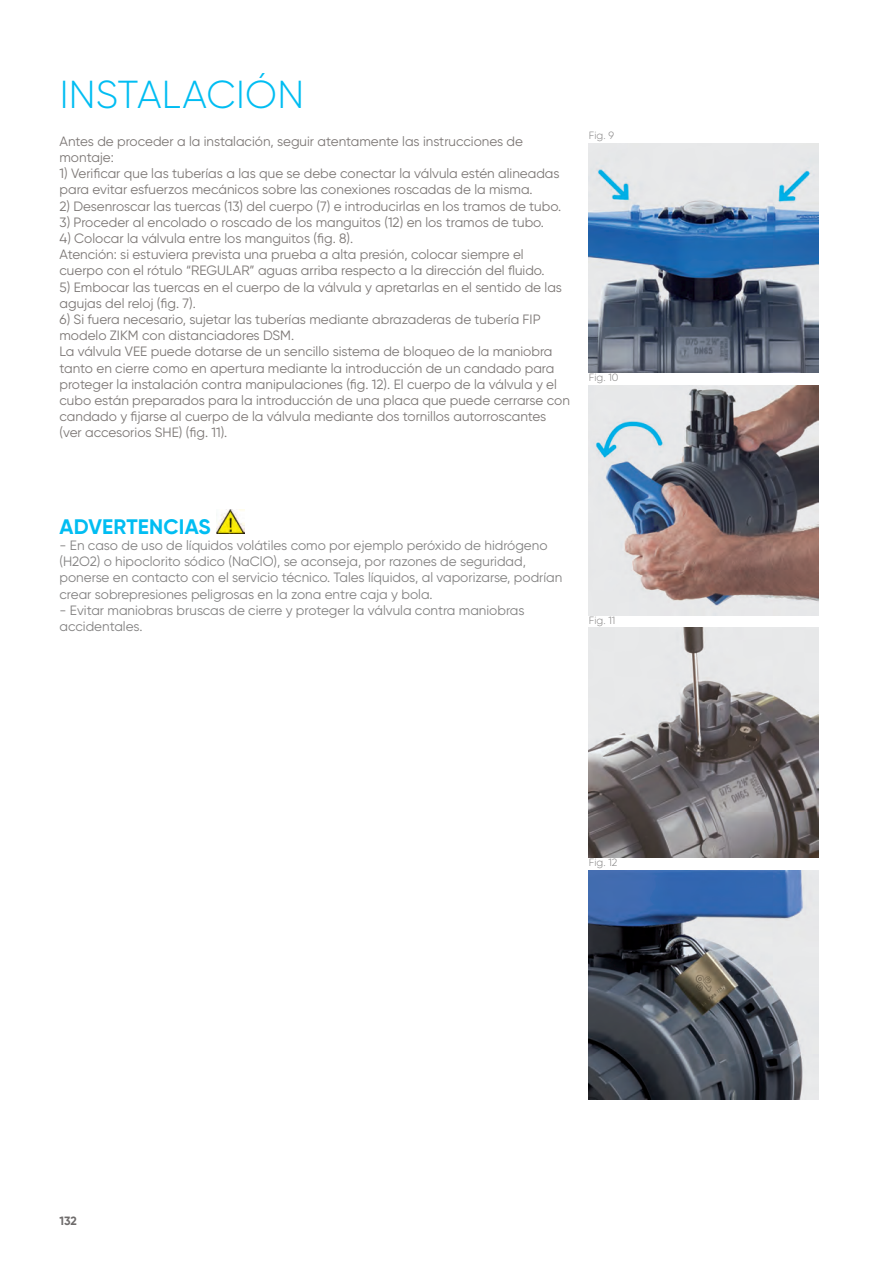
<style>
.page{position:relative;width:893px;height:1263px;background:#fff}
.page>*{position:absolute;margin:0;border:0;box-sizing:border-box;transform-origin:0 0}
.C-N-Titolo{font:300 39px "Gilroy";letter-spacing:.01em;color:#01bdf2}
.C-11-1-Sottotitolo{font:700 21px "Gilroy";letter-spacing:.01em;color:#01bdf2}
.C-10-1-Testo{font:13.5px/16.2px "Gilroy";color:#7c7775}
.C-11-1-Testo{font:13.5px/16.2px "Gilroy";color:#828181}
.t1{font:700 12px "Gilroy";color:#6e6b6b}
.C-10-1-Img_didascali{font:300 10.5px "Gilroy";color:#828181}
</style>
<div class="page">
<img style="left:216px;top:509px;width:29px;height:25px">
<img style="left:589px;top:143px;width:230px;height:230px">
<img style="left:589px;top:386px;width:230px;height:229px">
<img style="left:589px;top:628px;width:230px;height:229px">
<img style="left:589px;top:870px;width:230px;height:230px">
<p class="C-N-Titolo" style="left:60px;top:71px;width:246px">INSTALACIÓN</p>
<p class="C-10-1-Testo" style="left:60px;top:133px;width:465px">Antes de proceder a la instalación, seguir atentamente las instrucciones de montaje:</p>
<p class="C-10-1-Testo" style="left:60px;top:165px;width:502px">1) Verificar que las tuberías a las que se debe conectar la válvula estén alineadas</p>
<p class="C-10-1-Testo" style="left:60px;top:181px;width:475px">para evitar esfuerzos mecánicos sobre las conexiones roscadas de la misma.</p>
<p class="C-10-1-Testo" style="left:60px;top:198px;width:503px">2) Desenroscar las tuercas (13) del cuerpo (7) e introducirlas en los tramos de tubo.</p>
<p class="C-10-1-Testo" style="left:60px;top:214px;width:486px">3) Proceder al encolado o roscado de los manguitos (12) en los tramos de tubo.</p>
<p class="C-10-1-Testo" style="left:60px;top:230px;width:295px">4) Colocar la válvula entre los manguitos (fig. 8).</p>
<p class="C-10-1-Testo" style="left:60px;top:246px;width:466px">Atención: si estuviera prevista una prueba a alta presión, colocar siempre el</p>
<p class="C-10-1-Testo" style="left:60px;top:262px;width:487px">cuerpo con el rótulo “REGULAR” aguas arriba respecto a la dirección del fluido.</p>
<p class="C-10-1-Testo" style="left:60px;top:279px;width:504px">5) Embocar las tuercas en el cuerpo de la válvula y apretarlas en el sentido de las</p>
<p class="C-10-1-Testo" style="left:60px;top:295px;width:138px">agujas del reloj (fig. 7).</p>
<p class="C-10-1-Testo" style="left:60px;top:311px;width:483px">6) Si fuera necesario, sujetar las tuberías mediante abrazaderas de tubería FIP modelo ZIKM con distanciadores DSM.</p>
<p class="C-10-1-Testo" style="left:60px;top:343px;width:494px">La válvula VEE puede dotarse de un sencillo sistema de bloqueo de la maniobra</p>
<p class="C-10-1-Testo" style="left:60px;top:360px;width:496px">tanto en cierre como en apertura mediante la introducción de un candado para</p>
<p class="C-10-1-Testo" style="left:60px;top:376px;width:499px">proteger la instalación contra manipulaciones (fig. 12). El cuerpo de la válvula y el</p>
<p class="C-10-1-Testo" style="left:60px;top:392px;width:512px">cubo están preparados para la introducción de una placa que puede cerrarse con</p>
<p class="C-10-1-Testo" style="left:60px;top:408px;width:488px">candado y fijarse al cuerpo de la válvula mediante dos tornillos autorroscantes</p>
<p class="C-10-1-Testo" style="left:60px;top:424px;width:169px">(ver accesorios SHE) (fig. 11).</p>
<p class="C-10-1-Img_didascali" style="left:589px;top:129px;width:27px">Fig. 9</p>
<p class="C-10-1-Img_didascali" style="left:589px;top:371px;width:31px">Fig. 10</p>
<p class="C-11-1-Sottotitolo" style="left:60px;top:513px;width:153px">ADVERTENCIAS</p>
<p class="C-11-1-Testo" style="left:60px;top:537px;width:490px">- En caso de uso de líquidos volátiles como por ejemplo peróxido de hidrógeno</p>
<p class="C-11-1-Testo" style="left:60px;top:553px;width:504px">(H2O2) o hipoclorito sódico (NaClO), se aconseja, por razones de seguridad, ponerse en contacto con el servicio técnico. Tales líquidos, al vaporizarse, podrían</p>
<p class="C-11-1-Testo" style="left:60px;top:586px;width:375px">crear sobrepresiones peligrosas en la zona entre caja y bola.</p>
<p class="C-11-1-Testo" style="left:60px;top:602px;width:467px">- Evitar maniobras bruscas de cierre y proteger la válvula contra maniobras accidentales.</p>
<p class="C-10-1-Img_didascali" style="left:589px;top:613px;width:28px">Fig. 11</p>
<p class="C-10-1-Img_didascali" style="left:589px;top:856px;width:30px">Fig. 12</p>
<p class="t1" style="left:60px;top:1213px;width:19px">132</p>
</div>
